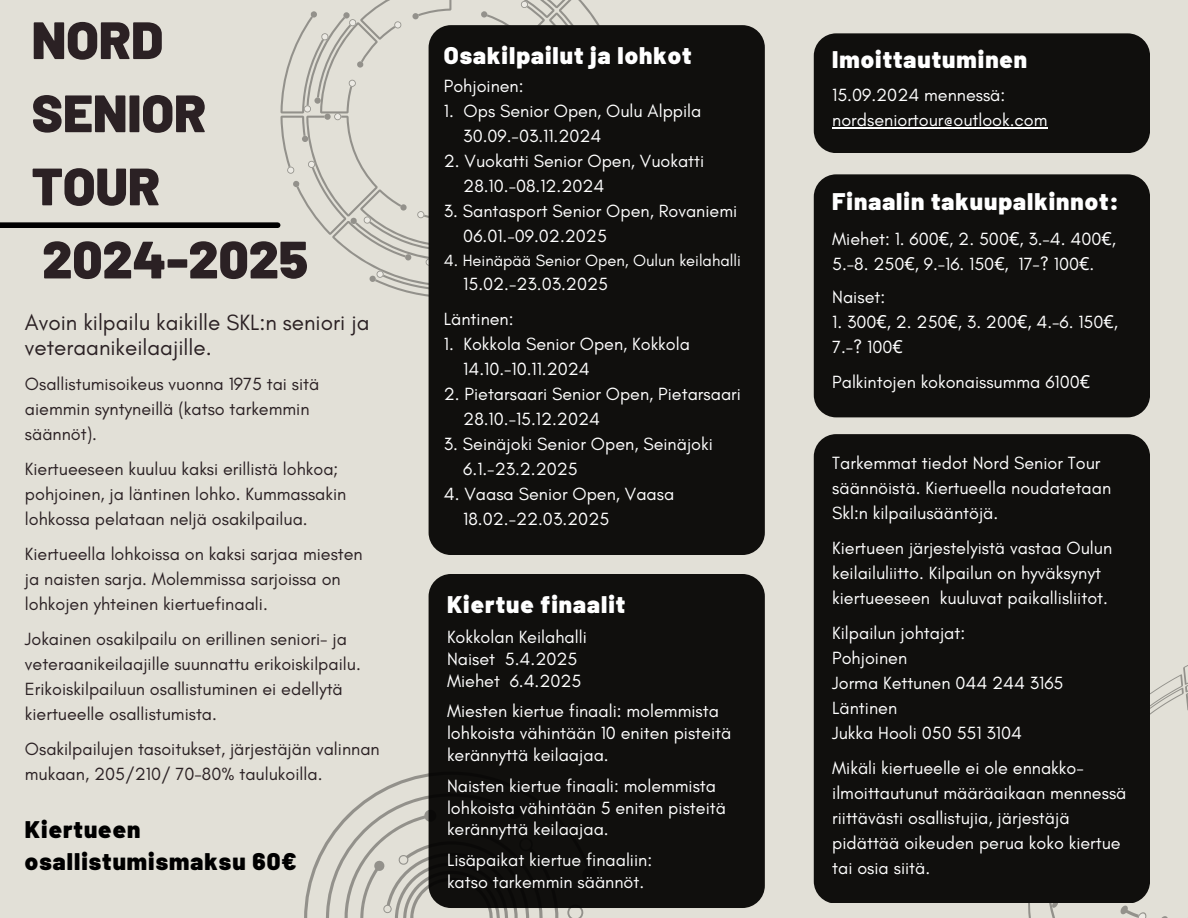
<style>
.page{position:relative;width:1188px;height:918px;background:#e2e0d7}
.page>*{position:absolute;margin:0;border:0;box-sizing:border-box;transform-origin:0 0}
.t1{font:900 52.5px/73.2px "Barlow";color:#2b2124}
.t2{font:900 24px "Barlow";letter-spacing:.045em;color:#fff}
.t3{font:900 24px/32.7px "Barlow";letter-spacing:.045em;color:#000}
.t4{font:22.5px/24.8px "Glacial Indifference";color:#2b2124}
.t5{font:18px/25px "Glacial Indifference";color:#fff}
.t6{font:18px/25px "Glacial Indifference";color:#2b2124}
.t7{font:16.5px "Glacial Indifference";color:#fff}
.s1{font-family:"Noto Sans"}
</style>
<div class="page">
<div style="left:0;top:222px;width:278px;height:6px;background:#000"></div>
<svg style="left:280px;top:0;width:320px;height:298px"></svg>
<div style="left:429px;top:25px;width:336px;height:530px;background:#100f0d;border-radius:22px"></div>
<svg style="left:1028px;top:665px;width:160px;height:253px"></svg>
<div style="left:429px;top:574px;width:336px;height:334px;background:#100f0d;border-radius:22px"></div>
<svg style="left:304px;top:772px;width:280px;height:146px"></svg>
<div style="left:814px;top:33px;width:336px;height:120px;background:#100f0d;border-radius:22px"></div>
<div style="left:814px;top:174px;width:336px;height:243px;background:#100f0d;border-radius:22px"></div>
<hr style="left:832px;top:127px;width:216px;height:1px;background:#fff">
<div style="left:814px;top:434px;width:336px;height:469px;background:#100f0d;border-radius:22px"></div>
<p class="t1" style="left:32px;top:1px;width:278px">NORD<br>SENIOR<br>TOUR<br>2024-2025</p>
<h1 class="t4" style="left:25px;top:310px;width:346px">Avoin kilpailu kaikille SKL:n seniori ja veteraanikeilaajille.</h1>
<p class="t6" style="left:25px;top:371px;width:296px">Osallistumisoikeus vuonna 1975 tai sitä aiemmin syntyneillä (katso tarkemmin säännöt).</p>
<p class="t6" style="left:25px;top:456px;width:323px">Kiertueeseen kuuluu kaksi erillistä lohkoa; pohjoinen, ja läntinen lohko. Kummassakin lohkossa pelataan neljä osakilpailua.</p>
<p class="t6" style="left:25px;top:541px;width:339px">Kiertueella lohkoissa on kaksi sarjaa miesten ja naisten sarja. Molemmissa sarjoissa on lohkojen yhteinen kiertuefinaali.</p>
<p class="t6" style="left:25px;top:626px;width:337px">Jokainen osakilpailu on erillinen seniori- ja veteraanikeilaajille suunnattu erikoiskilpailu.</p>
<p class="t6" style="left:25px;top:676px;width:319px">Erikoiskilpailuun osallistuminen ei edellytä kiertueelle osallistumista.</p>
<p class="t6" style="left:25px;top:736px;width:356px">Osakilpailujen tasoitukset, järjestäjän valinnan mukaan, 205/210/ 70-80% taulukoilla.</p>
<p class="t3" style="left:25px;top:812px;width:273px">Kiertueen osallistumismaksu 60€</p>
<p class="t2" style="left:444px;top:40px;width:249px">Osakilpailut ja lohkot</p>
<p class="t5" style="left:444px;top:74px;width:81px">Pohjoinen:</p>
<p class="t5" style="left:444px;top:99px;width:259px">1. Ops Senior Open, Oulu Alppila</p>
<p class="t5" style="left:463px;top:124px;width:140px">30.09.-03.11.2024</p>
<p class="t5" style="left:444px;top:149px;width:262px">2. Vuokatti Senior Open, Vuokatti</p>
<p class="t5" style="left:463px;top:174px;width:143px">28.10.-08.12.2024</p>
<p class="t5" style="left:444px;top:199px;width:295px">3. Santasport Senior Open, Rovaniemi</p>
<p class="t5" style="left:463px;top:224px;width:145px">06.01.-09.02.2025</p>
<p class="t7" style="left:444px;top:251px;width:298px">4. Heinäpää Senior Open, Oulun keilahalli</p>
<p class="t5" style="left:463px;top:271px;width:146px">15.02.-23.03.2025</p>
<p class="t5" style="left:444px;top:306px;width:71px">Läntinen:</p>
<p class="t5" style="left:444px;top:331px;width:248px">1. Kokkola Senior Open, Kokkola</p>
<h2 class="t5" style="left:463px;top:356px;width:128px">14.10.-10.11.2024</h2>
<h3 class="t5" style="left:444px;top:381px;width:299px">2. Pietarsaari Senior Open, Pietarsaari</h3>
<p class="t5" style="left:463px;top:406px;width:138px">28.10.-15.12.2024</p>
<p class="t5" style="left:444px;top:431px;width:271px">3. Seinäjoki Senior Open, Seinäjoki</p>
<p class="t5" style="left:463px;top:456px;width:116px">6.1.-23.2.2025</p>
<p class="t5" style="left:444px;top:481px;width:232px">4. Vaasa Senior Open, Vaasa</p>
<p class="t5" style="left:463px;top:506px;width:147px">18.02.-22.03.2025</p>
<p class="t2" style="left:447px;top:589px;width:180px">Kiertue finaalit</p>
<p class="t5" style="left:447px;top:624px;width:141px">Kokkolan Keilahalli</p>
<p class="t5" style="left:447px;top:646px;width:132px">Naiset 5.4.2025</p>
<p class="t5" style="left:447px;top:668px;width:136px">Miehet 6.4.2025</p>
<p class="t5" style="left:447px;top:700px;width:286px;line-height:21.9px">Miesten kiertue finaali: molemmista lohkoista vähintään 10 eniten pisteitä kerännyttä keilaajaa.</p>
<p class="t5" style="left:447px;top:774px;width:280px;line-height:21.9px">Naisten kiertue finaali: molemmista lohkoista vähintään 5 eniten pisteitä kerännyttä keilaajaa.</p>
<p class="t5" style="left:447px;top:847px;width:207px">Lisäpaikat kiertue finaaliin:</p>
<p class="t5" style="left:447px;top:869px;width:199px">katso tarkemmin säännöt.</p>
<h2 class="t2" style="left:832px;top:44px;width:197px">lmoittautuminen</h2>
<h2 class="t5" style="left:832px;top:83px;width:175px">15.09.2024 mennessä:</h2>
<p class="t5" style="left:832px;top:107px;width:217px">nordseniortour@outlook.com</p>
<p class="t2" style="left:832px;top:186px;width:288px">Finaalin takuupalkinnot:</p>
<p class="t5" style="left:832px;top:226px;width:285px">Miehet: 1. 600<span class="s1">€</span>, 2. 500<span class="s1">€</span>, 3.-4. 400<span class="s1">€</span>,<br>5.-8. 250<span class="s1">€</span>, 9.-16. 150<span class="s1">€</span>, 17-? 100<span class="s1">€</span>.</p>
<h2 class="t5" style="left:832px;top:284px;width:54px">Naiset:</h2>
<p class="t5" style="left:832px;top:309px;width:287px">1. 300<span class="s1">€</span>, 2. 250<span class="s1">€</span>, 3. 200<span class="s1">€</span>, 4.-6. 150<span class="s1">€</span>,<br>7.-? 100<span class="s1">€</span></p>
<p class="t5" style="left:832px;top:369px;width:259px">Palkintojen kokonaissumma 6100<span class="s1">€</span></p>
<p class="t5" style="left:832px;top:450px;width:281px">Tarkemmat tiedot Nord Senior Tour säännöistä. Kiertueella noudatetaan<br>Skl:n kilpailusääntöjä.</p>
<p class="t5" style="left:832px;top:535px;width:281px">Kiertueen järjestelyistä vastaa Oulun keilailuliitto. Kilpailun on hyväksynyt kiertueeseen kuuluvat paikallisliitot.</p>
<p class="t5" style="left:832px;top:620px;width:135px">Kilpailun johtajat:</p>
<h2 class="t5" style="left:832px;top:645px;width:76px">Pohjoinen</h2>
<p class="t5" style="left:832px;top:670px;width:233px">Jorma Kettunen 044 244 3165</p>
<p class="t5" style="left:832px;top:695px;width:66px">Läntinen</p>
<p class="t5" style="left:832px;top:720px;width:191px">Jukka Hooli 050 551 3104</p>
<p class="t5" style="left:832px;top:755px;width:296px">Mikäli kiertueelle ei ole ennakko&shy;ilmoittautunut määräaikaan mennessä riittävästi osallistujia, järjestäjä pidättää oikeuden perua koko kiertue tai osia siitä.</p>
</div>
